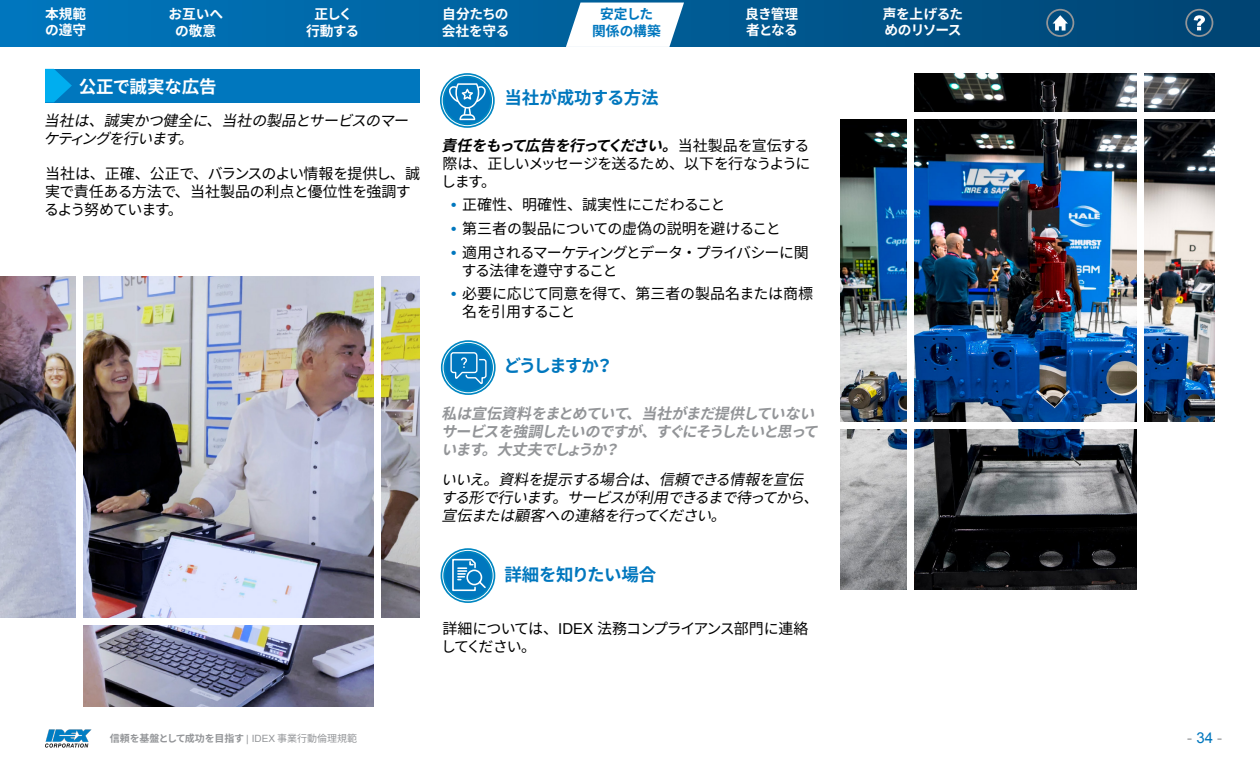
<style>
.page{position:relative;width:1260px;height:765px;background:#fff}
.page>*{position:absolute;margin:0;border:0;box-sizing:border-box;transform-origin:0 0}
.t1{font:700 17.5px "Source Han Sans JP";letter-spacing:-.03em;color:#0077be}
.t2{font:700 17.5px "Source Han Sans JP";letter-spacing:-.005em;color:#0077be}
.t3{font:700 17.5px "Source Han Sans JP";color:#fff}
.t4{font:15px/18px "Source Han Sans JP";letter-spacing:-.05em;color:#000}
.t5{font:italic 15px/18px "Source Han Sans JP";color:#000}
.t6{font:italic 700 15px/18px "Source Han Sans JP";color:#939598}
.t7{font:15px/18px "Source Han Sans JP";letter-spacing:-.02em;color:#000}
.t8{font:15px "Source Han Sans JP";color:#000}
.t9{font:15px "Arial";color:#939598}
.t10{font:700 13.75px/16.5px "Source Han Sans JP";letter-spacing:-.03em;color:#fff}
.t11{font:700 13.75px/16.5px "Source Han Sans JP";letter-spacing:-.065em;color:#fff}
.t12{font:700 13.75px/16.5px "Source Han Sans JP";color:#0077be;text-align:center}
.t13{font:700 13.75px/16.5px "Source Han Sans JP";letter-spacing:-.06em;color:#fff}
.t14{font:700 10px "Source Han Sans JP";letter-spacing:-.03em;color:#939598}
.s1{font-weight:700;font-style:italic}
.s2{font-family:"Arial";font-weight:700;color:#0077be}
.s3{font-family:"Arial"}
.s4{font-family:"Arial";font-weight:400}
.s5{font-weight:400}
.s6{color:#0077be}
</style>
<div class="page">
<div style="left:0;top:0;width:1260px;height:46px;background:linear-gradient(to right,#0a7dc2,#0a4a76)"></div>
<img style="left:45px;top:729px;width:47px;height:19px">
<svg style="left:566px;top:3px;width:118px;height:44px"></svg>
<svg style="left:1046px;top:9px;width:28px;height:28px"></svg>
<svg style="left:1185px;top:9px;width:28px;height:28px"></svg>
<img style="left:0;top:276px;width:420px;height:430px">
<div style="left:77px;top:274px;width:6px;height:450px;background:#fff"></div>
<div style="left:374px;top:268px;width:6px;height:456px;background:#fff"></div>
<div style="left:0;top:618px;width:429px;height:6px;background:#fff"></div>
<div style="left:376px;top:621px;width:51px;height:103px;background:#fff"></div>
<div style="left:0;top:621px;width:80px;height:103px;background:#fff"></div>
<div style="left:45px;top:69px;width:375px;height:33px;background:#0077be"></div>
<svg style="left:442px;top:75px;width:50px;height:51px"></svg>
<div style="left:440px;top:73px;width:55px;height:55px;border:4px solid #0086c1;border-radius:50%"></div>
<svg style="left:448px;top:83px;width:39px;height:37px"></svg>
<div style="left:442px;top:75px;width:51px;height:51px;border:1px solid #fff;border-radius:50%"></div>
<svg style="left:443px;top:342px;width:50px;height:51px"></svg>
<div style="left:441px;top:340px;width:55px;height:55px;border:4px solid #0086c1;border-radius:50%"></div>
<div style="left:443px;top:342px;width:51px;height:51px;border:1px solid #fff;border-radius:50%"></div>
<svg style="left:450px;top:351px;width:37px;height:35px"></svg>
<svg style="left:443px;top:550px;width:50px;height:51px"></svg>
<div style="left:441px;top:548px;width:54px;height:55px;border:4px solid #0086c1;border-radius:50%"></div>
<div style="left:442px;top:550px;width:51px;height:51px;border:1px solid #fff;border-radius:50%"></div>
<svg style="left:451px;top:558px;width:36px;height:34px"></svg>
<img style="left:840px;top:73px;width:375px;height:517px">
<div style="left:907px;top:71px;width:6px;height:521px;background:#fff"></div>
<div style="left:1138px;top:73px;width:6px;height:561px;background:#fff"></div>
<div style="left:831px;top:422px;width:406px;height:7px;background:#fff"></div>
<div style="left:831px;top:113px;width:406px;height:6px;background:#fff"></div>
<div style="left:831px;top:72px;width:81px;height:41px;background:#fff"></div>
<div style="left:1141px;top:426px;width:81px;height:208px;background:#fff"></div>
<svg style="left:45px;top:69px;width:27px;height:33px"></svg>
<p class="t10" style="left:45px;top:6px;width:43px">本規範の遵守</p>
<p class="t10" style="left:169px;top:6px;width:56px;text-align:center">お互いへの敬意</p>
<p class="t10" style="left:442px;top:6px;width:69px">自分たちの会社を守る</p>
<p class="t12" style="left:592px;top:6px;width:70px">安定した関係の構築</p>
<p class="t13" style="left:745px;top:6px;width:55px">良き管理者となる</p>
<p class="t10" style="left:306px;top:6px;width:55px;text-align:center">正しく行動する</p>
<p class="t11" style="left:883px;top:6px;width:82px">声を上げるためのリソース</p>
<p class="t3" style="left:79px;top:77px;width:140px">公正で誠実な広告</p>
<p class="t5" style="left:44px;top:112px;width:374px">当社は、誠実かつ健全に、当社の製品とサービスのマーケティングを行います。</p>
<p class="t4" style="left:44px;top:165px;width:377px">当社は、正確、公正で、バランスのよい情報を提供し、誠実で責任ある方法で、当社製品の利点と優位性を強調するよう努めています。</p>
<p class="t2" style="left:504px;top:87px;width:156px">当社が成功する方法</p>
<p class="t4" style="left:441px;top:137px;width:371px;text-align:justify"><span class="s1">責任をもって広告を行ってください。</span>当社製品を宣伝する際は、正しいメッセージを送るため、以下を行なうようにします。</p>
<p class="t8" style="left:451px;top:196px;width:276px"><span class="s2">•</span> 正確性、明確性、誠実性にこだわること</p>
<p class="t7" style="left:451px;top:220px;width:332px"><span class="s2">•</span> 第三者の製品についての虚偽の説明を避けること</p>
<p class="t4" style="left:461px;top:243px;width:349px;text-indent:-10px"><span class="s2">•</span> 適用されるマーケティングとデータ・プライバシーに関する法律を遵守すること</p>
<p class="t7" style="left:462px;top:285px;width:352px;text-indent:-11px"><span class="s2">•</span> 必要に応じて同意を得て、第三者の製品名または商標名を引用すること</p>
<p class="t1" style="left:504px;top:356px;width:111px">どうしますか？</p>
<p class="t6" style="left:441px;top:405px;width:385px">私は宣伝資料をまとめていて、当社がまだ提供していないサービスを強調したいのですが、すぐにそうしたいと思っています。大丈夫でしょうか？</p>
<p class="t5" style="left:441px;top:470px;width:387px">いいえ。資料を提示する場合は、信頼できる情報を宣伝する形で行います。サービスが利用できるまで待ってから、宣伝または顧客への連絡を行ってください。</p>
<p class="t1" style="left:504px;top:565px;width:154px">詳細を知りたい場合</p>
<p class="t4" style="left:441px;top:620px;width:369px">詳細については、<span class="s3">IDEX</span> 法務コンプライアンス部門に連絡してください。</p>
<p class="t14" style="left:110px;top:733px;width:249px">信頼を基盤として成功を目指す <span class="s4">| IDEX</span> <span class="s5">事業行動倫理規範</span></p>
<p class="t9" style="left:1187px;top:728px;width:37px">- <span class="s6">34</span> -</p>
</div>
